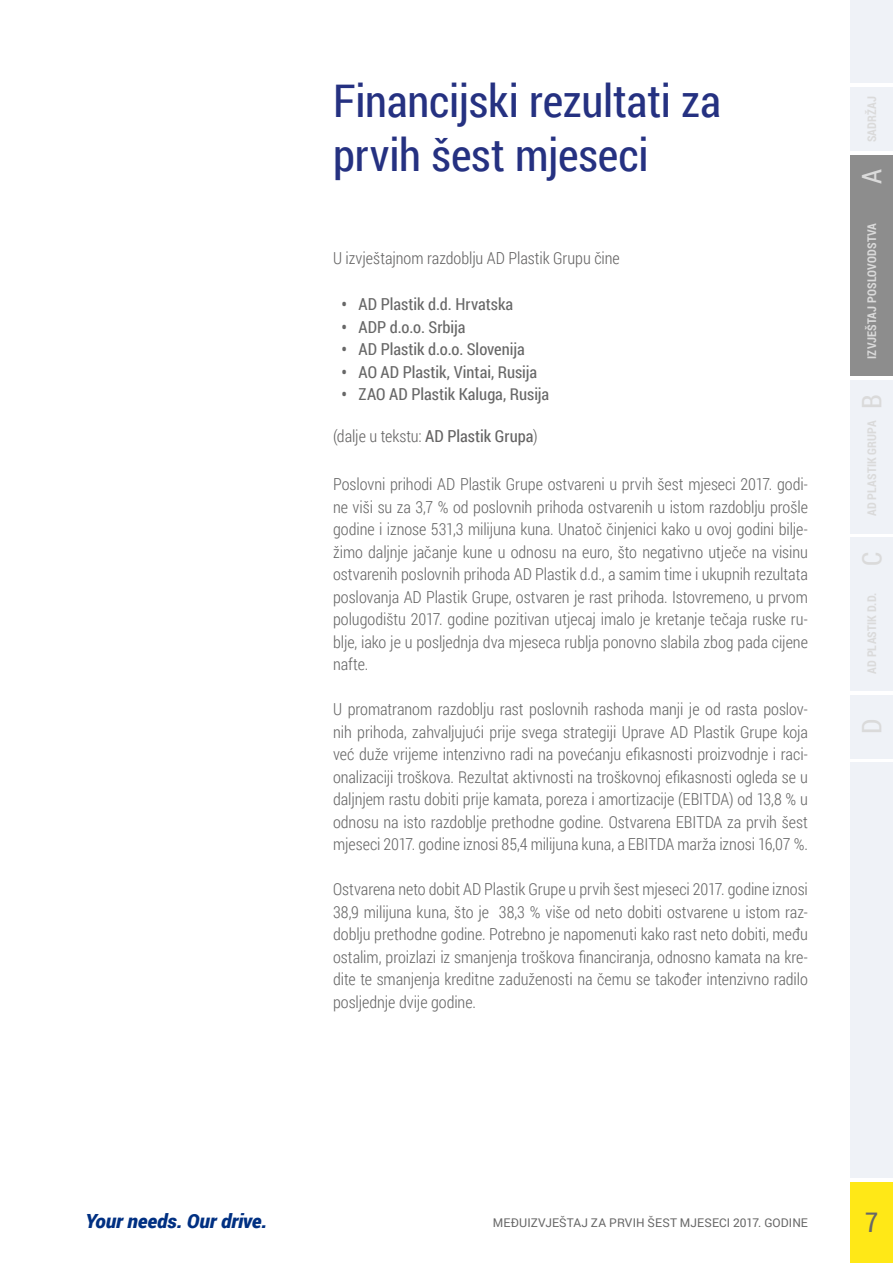
<style>
.page{position:relative;width:893px;height:1263px;background:#fff}
.page>*{position:absolute;margin:0;border:0;box-sizing:border-box;transform-origin:0 0}
.t1{font:45px/54px "Roboto Condensed";letter-spacing:-.005em;color:#253181}
.t2{font:27px "Roboto Condensed";color:#dadada}
.t3{font:27px "Roboto Condensed";color:#676767}
.t4{font:italic 900 19.5px "Roboto";letter-spacing:-.005em;color:#003082}
.t5{font:300 16.5px/22.5px "Roboto Condensed";letter-spacing:-.005em;color:#676767;text-align:justify}
.t6{font:16.5px "Roboto Condensed";color:#676767}
.t7{font:300 16.5px "Roboto Condensed";letter-spacing:-.005em;color:#646363}
.t8{font:700 12px "Roboto Condensed";letter-spacing:.015em;color:#dadada}
.t9{font:12px "Roboto";letter-spacing:.005em;color:#676767}
.s1{font-weight:700}
.s2{font-weight:400}
</style>
<div class="page">
<div style="left:850px;top:1182px;width:43px;height:81px;background:#ffe817"></div>
<div style="left:850px;top:155px;width:43px;height:221px;background:#8d8d8d"></div>
<div style="left:850px;top:380px;width:43px;height:153px;background:#eff2f7"></div>
<div style="left:850px;top:538px;width:43px;height:153px;background:#eff2f7"></div>
<div style="left:850px;top:695px;width:43px;height:63px;background:#eff2f7"></div>
<div style="left:850px;top:87px;width:43px;height:63px;background:#eff2f7"></div>
<div style="left:850px;top:0;width:43px;height:83px;background:#eff2f7"></div>
<div style="left:850px;top:763px;width:43px;height:415px;background:#eff2f7"></div>
<h1 class="t1" style="left:333px;top:73px;width:389px">Financijski rezultati za prvih šest mjeseci</h1>
<p class="t7" style="left:333px;top:246px;width:288px">U izvještajnom razdoblju AD Plastik Grupu čine</p>
<p class="t6" style="left:342px;top:293px;width:173px"><span class="s1">•</span> AD Plastik d.d. Hrvatska</p>
<p class="t6" style="left:342px;top:315px;width:125px"><span class="s1">•</span> ADP d.o.o. Srbija</p>
<p class="t6" style="left:342px;top:338px;width:185px"><span class="s1">•</span> AD Plastik d.o.o. Slovenija</p>
<p class="t6" style="left:342px;top:360px;width:197px"><span class="s1">•</span> AO AD Plastik, Vintai, Rusija</p>
<p class="t6" style="left:342px;top:383px;width:209px"><span class="s1">•</span> ZAO AD Plastik Kaluga, Rusija</p>
<p class="t7" style="left:333px;top:425px;width:206px">(dalje u tekstu: <span class="s2">AD Plastik Grupa</span>)</p>
<p class="t5" style="left:333px;top:472px;width:476px">Poslovni prihodi AD Plastik Grupe ostvareni u prvih šest mjeseci 2017. godi&shy;ne viši su za 3,7 % od poslovnih prihoda ostvarenih u istom razdoblju prošle godine i iznose 531,3 milijuna kuna. Unatoč činjenici kako u ovoj godini bilje&shy;žimo daljnje jačanje kune u odnosu na euro, što negativno utječe na visinu ostvarenih poslovnih prihoda AD Plastik d.d., a samim time i ukupnih rezultata poslovanja AD Plastik Grupe, ostvaren je rast prihoda. Istovremeno, u prvom polugodištu 2017. godine pozitivan utjecaj imalo je kretanje tečaja ruske ru&shy;blje, iako je u posljednja dva mjeseca rublja ponovno slabila zbog pada cijene nafte.</p>
<p class="t5" style="left:333px;top:697px;width:476px">U promatranom razdoblju rast poslovnih rashoda manji je od rasta poslov&shy;nih prihoda, zahvaljujući prije svega strategiji Uprave AD Plastik Grupe koja već duže vrijeme intenzivno radi na povećanju efikasnosti proizvodnje i raci&shy;onalizaciji troškova. Rezultat aktivnosti na troškovnoj efikasnosti ogleda se u daljnjem rastu dobiti prije kamata, poreza i amortizacije (EBITDA) od 13,8 % u odnosu na isto razdoblje prethodne godine. Ostvarena EBITDA za prvih šest mjeseci 2017. godine iznosi 85,4 milijuna kuna, a EBITDA marža iznosi 16,07 %.</p>
<p class="t5" style="left:333px;top:877px;width:476px">Ostvarena neto dobit AD Plastik Grupe u prvih šest mjeseci 2017. godine iznosi 38,9 milijuna kuna, što je 38,3 % više od neto dobiti ostvarene u istom raz&shy;doblju prethodne godine. Potrebno je napomenuti kako rast neto dobiti, među ostalim, proizlazi iz smanjenja troškova financiranja, odnosno kamata na kre&shy;dite te smanjenja kreditne zaduženosti na čemu se također intenzivno radilo posljednje dvije godine.</p>
<p class="t8" style="left:863px;top:142px;width:48px;rotate:-90deg">SADRŽAJ</p>
<h2 class="t2" style="left:853px;top:184px;width:16px;rotate:-90deg">A</h2>
<p class="t8" style="left:863px;top:359px;width:137px;rotate:-90deg">IZVJEŠTAJ POSLOVODSTVA</p>
<h2 class="t2" style="left:853px;top:409px;width:16px;rotate:-90deg">B</h2>
<p class="t8" style="left:863px;top:516px;width:97px;rotate:-90deg">AD PLASTIK GRUPA</p>
<h2 class="t2" style="left:853px;top:566px;width:16px;rotate:-90deg">C</h2>
<p class="t8" style="left:863px;top:674px;width:83px;rotate:-90deg">AD PLASTIK D.D.</p>
<h2 class="t2" style="left:853px;top:734px;width:17px;rotate:-90deg">D</h2>
<p class="t4" style="left:85px;top:1207px;width:184px">Your needs. Our drive.</p>
<p class="t9" style="left:493px;top:1214px;width:316px">MEĐUIZVJEŠTAJ ZA PRVIH ŠEST MJESECI 2017. GODINE</p>
<h2 class="t3" style="left:865px;top:1204px;width:15px">7</h2>
</div>
